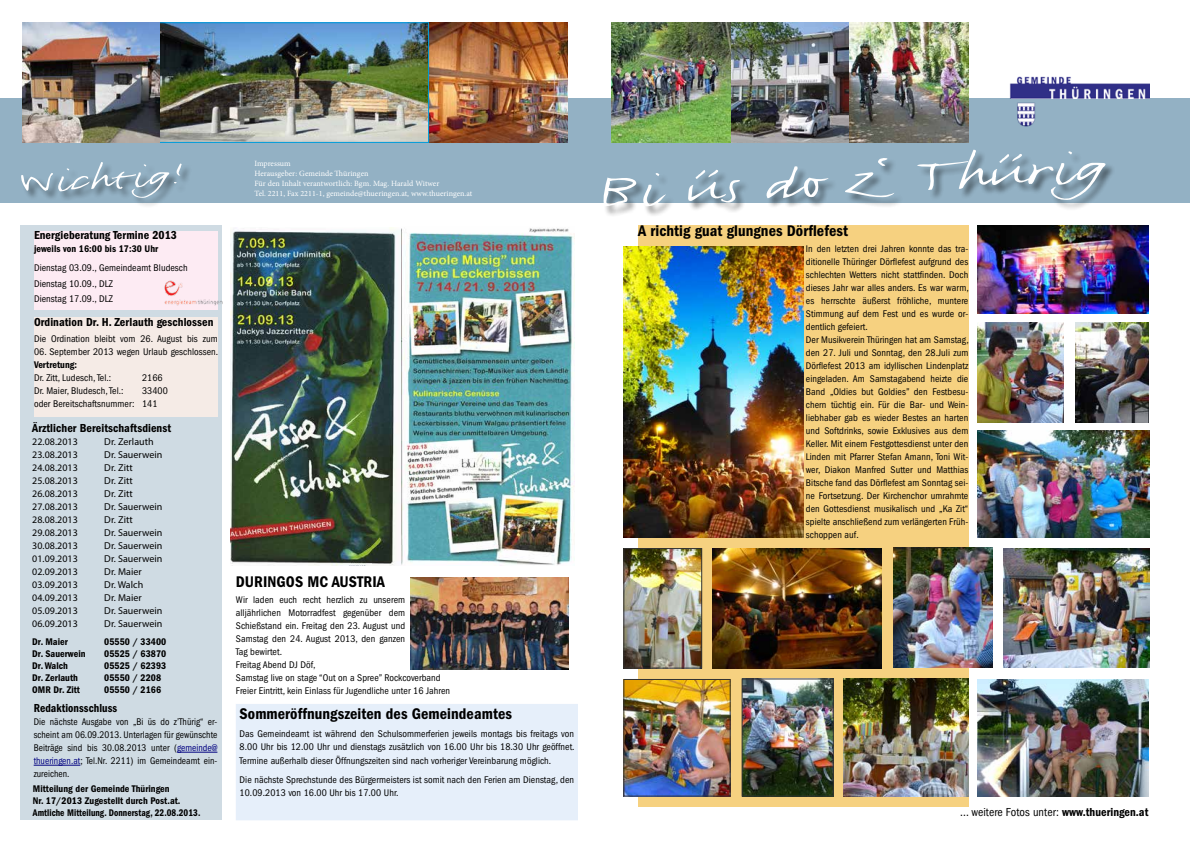
<style>
.page{position:relative;width:1191px;height:848px;background:#fff}
.page>*{position:absolute;margin:0;border:0;box-sizing:border-box;transform-origin:0 0}
.t1{font:16px "ITC Franklin Gothic Std Dm Cd";letter-spacing:.005em;color:#000}
.t2{font:12px "ITC Franklin Gothic Std Dm Cd";letter-spacing:.005em;color:#000}
.t3{font:condensed 12px "ITC Franklin Gothic Std";letter-spacing:.005em;color:#000}
.t4{font:12px "ITC Franklin Gothic Std Dm Cd";letter-spacing:.005em;color:#000;scale:.96 1}
.t5{font:condensed 10px/13px "ITC Franklin Gothic Std";letter-spacing:.005em;color:#000}
.t6{font:10px "Myriad Pro";letter-spacing:.005em;color:#000}
.t7{font:10px/12px "ITC Franklin Gothic Std Dm Cd";letter-spacing:.005em;color:#000}
.t8{font:condensed 10px/13px "ITC Franklin Gothic Std";letter-spacing:.005em;color:#000;text-align:justify;scale:.96 1}
.t9{font:8px/10px "Minion Pro";letter-spacing:.005em;color:#fff}
.s1{color:#000080}
.s2{font-family:"ITC Franklin Gothic Std Dm Cd";font-stretch:normal}
</style>
<div class="page">
<div style="left:21px;top:225px;width:201px;height:594px;background:#cfdbe3"></div>
<div style="left:0;top:98px;width:1189px;height:105px;background:#93b1c4"></div>
<div style="left:22px;top:163px;width:170px;height:46px;background:#000;opacity:.5"></div>
<svg style="left:21px;top:162px;width:162px;height:36px"></svg>
<img style="left:23px;top:23px;width:545px;height:119px">
<img style="left:1009px;top:76px;width:140px;height:51px">
<img style="left:611px;top:23px;width:357px;height:119px">
<hr style="left:177px;top:752px;width:40px;height:1px;background:#000080">
<hr style="left:34px;top:765px;width:46px;height:1px;background:#000080">
<div style="left:604px;top:150px;width:512px;height:67px;background:#000;opacity:.5"></div>
<svg style="left:603px;top:150px;width:508px;height:60px"></svg>
<div style="left:236px;top:704px;width:341px;height:115px;background:#e6effa"></div>
<div style="left:236px;top:704px;width:342px;height:116px;border:1px solid #e6effa"></div>
<div style="left:34px;top:317px;width:184px;height:100px;background:#f5ebe6"></div>
<img style="left:411px;top:577px;width:157px;height:92px">
<div style="left:34px;top:231px;width:183px;height:78px;background:#fdebf3"></div>
<img style="left:164px;top:277px;width:59px;height:28px">
<img style="left:230px;top:227px;width:344px;height:338px">
<div style="left:638px;top:225px;width:330px;height:581px;background:#f6d180"></div>
<img style="left:625px;top:681px;width:103px;height:113px">
<div style="left:623px;top:679px;width:107px;height:117px;border:1px solid #333"></div>
<img style="left:893px;top:548px;width:99px;height:119px">
<img style="left:744px;top:680px;width:87px;height:114px">
<div style="left:742px;top:678px;width:91px;height:118px;border:1px solid #333"></div>
<img style="left:843px;top:678px;width:125px;height:119px">
<img style="left:713px;top:548px;width:168px;height:120px">
<img style="left:625px;top:550px;width:75px;height:116px">
<div style="left:623px;top:548px;width:79px;height:120px;border:1px solid #333"></div>
<img style="left:977px;top:679px;width:171px;height:117px">
<img style="left:977px;top:430px;width:172px;height:107px">
<img style="left:1003px;top:548px;width:146px;height:119px">
<img style="left:977px;top:322px;width:86px;height:100px">
<img style="left:1075px;top:322px;width:73px;height:100px">
<img style="left:977px;top:225px;width:171px;height:88px">
<img style="left:623px;top:246px;width:180px;height:291px">
<p class="t2" style="left:34px;top:228px;width:145px">Energieberatung Termine 2013</p>
<p class="t7" style="left:34px;top:243px;width:126px">jeweils von 16:00 bis 17:30 Uhr</p>
<p class="t5" style="left:34px;top:260px;width:155px;line-height:15.8px">Dienstag 03.09., Gemeindeamt Bludesch<br>Dienstag 10.09., DLZ<br>Dienstag 17.09., DLZ</p>
<p class="t2" style="left:34px;top:315px;width:181px">Ordination Dr. H. Zerlauth geschlossen</p>
<p class="t5" style="left:34px;top:332px;width:185px">Die Ordination bleibt vom 26. August bis zum</p>
<p class="t5" style="left:34px;top:345px;width:186px">06. September 2013 wegen Urlaub geschlossen.</p>
<p class="t7" style="left:34px;top:358px;width:45px">Vertretung:</p>
<p class="t5" style="left:34px;top:371px;width:79px">Dr. Zitt, Ludesch, Tel.:</p>
<p class="t5" style="left:142px;top:371px;width:22px">2166</p>
<p class="t5" style="left:34px;top:384px;width:91px">Dr. Maier, Bludesch, Tel.:</p>
<p class="t5" style="left:34px;top:384px;width:135px;text-indent:108px">33400 oder Bereitschaftsnummer: 141</p>
<p class="t2" style="left:32px;top:421px;width:140px">Ärztlicher Bereitschaftsdienst</p>
<p class="t6" style="left:32px;top:435px;width:47px">22.08.2013</p>
<p class="t6" style="left:104px;top:435px;width:51px">Dr. Zerlauth</p>
<p class="t6" style="left:32px;top:448px;width:47px">23.08.2013</p>
<p class="t6" style="left:104px;top:448px;width:60px">Dr. Sauerwein</p>
<p class="t6" style="left:32px;top:461px;width:47px">24.08.2013</p>
<p class="t6" style="left:104px;top:461px;width:30px">Dr. Zitt</p>
<p class="t6" style="left:32px;top:474px;width:47px">25.08.2013</p>
<p class="t6" style="left:104px;top:474px;width:30px">Dr. Zitt</p>
<p class="t6" style="left:32px;top:487px;width:47px">26.08.2013</p>
<p class="t6" style="left:104px;top:487px;width:30px">Dr. Zitt</p>
<p class="t6" style="left:32px;top:500px;width:47px">27.08.2013</p>
<p class="t6" style="left:104px;top:500px;width:60px">Dr. Sauerwein</p>
<p class="t6" style="left:32px;top:513px;width:47px">28.08.2013</p>
<p class="t6" style="left:104px;top:513px;width:30px">Dr. Zitt</p>
<p class="t6" style="left:32px;top:526px;width:47px">29.08.2013</p>
<p class="t6" style="left:104px;top:526px;width:60px">Dr. Sauerwein</p>
<p class="t6" style="left:32px;top:539px;width:47px">30.08.2013</p>
<p class="t6" style="left:104px;top:539px;width:60px">Dr. Sauerwein</p>
<p class="t6" style="left:32px;top:552px;width:47px">01.09.2013</p>
<p class="t6" style="left:104px;top:552px;width:60px">Dr. Sauerwein</p>
<p class="t6" style="left:32px;top:565px;width:47px">02.09.2013</p>
<p class="t6" style="left:104px;top:565px;width:39px">Dr. Maier</p>
<p class="t6" style="left:32px;top:578px;width:47px">03.09.2013</p>
<p class="t6" style="left:104px;top:578px;width:40px">Dr. Walch</p>
<p class="t6" style="left:32px;top:591px;width:47px">04.09.2013</p>
<p class="t6" style="left:104px;top:591px;width:39px">Dr. Maier</p>
<p class="t6" style="left:32px;top:604px;width:47px">05.09.2013</p>
<p class="t6" style="left:104px;top:604px;width:60px">Dr. Sauerwein</p>
<p class="t6" style="left:32px;top:617px;width:47px">06.09.2013</p>
<p class="t6" style="left:104px;top:617px;width:60px">Dr. Sauerwein</p>
<p class="t7" style="left:32px;top:636px;width:37px">Dr. Maier</p>
<p class="t7" style="left:104px;top:636px;width:64px">05550 / 33400</p>
<p class="t7" style="left:32px;top:648px;width:55px">Dr. Sauerwein</p>
<p class="t7" style="left:104px;top:648px;width:64px">05525 / 63870</p>
<p class="t7" style="left:32px;top:660px;width:37px">Dr. Walch</p>
<p class="t7" style="left:104px;top:660px;width:64px">05525 / 62393</p>
<p class="t7" style="left:32px;top:672px;width:47px">Dr. Zerlauth</p>
<p class="t7" style="left:104px;top:672px;width:58px">05550 / 2208</p>
<p class="t7" style="left:32px;top:684px;width:49px">OMR Dr. Zitt</p>
<p class="t7" style="left:104px;top:684px;width:58px">05550 / 2166</p>
<p class="t4" style="left:34px;top:701px;width:89px">Redaktionsschluss</p>
<p class="t8" style="left:34px;top:715px;width:193px">Die nächste Ausgabe von „Bi üs do z’Thürig“ er&shy;scheint am 06.09.2013. Unterlagen für gewünschte Beiträge sind bis 30.08.2013 unter (<span class="s1">gemeinde@ thueringen.at</span>; Tel.Nr. 2211) im Gemeindeamt ein&shy;zureichen.</p>
<p class="t7" style="left:33px;top:783px;width:169px">Mitteilung der Gemeinde Thüringen<br>Nr. 17/2013 Zugestellt durch Post.at.<br>Amtliche Mitteilung. Donnerstag, 22.08.2013.</p>
<p class="t9" style="left:254px;top:158px;width:219px">Impressum<br>Herausgeber: Gemeinde Thüringen<br>Für den Inhalt verantwortlich: Bgm. Mag. Harald Witwer<br>Tel. 2211, Fax 2211-1, gemeinde@thueringen.at, www.thueringen.at</p>
<h1 class="t1" style="left:236px;top:573px;width:151px">DURINGOS MC AUSTRIA</h1>
<p class="t5" style="left:236px;top:593px;width:216px">Wir laden euch recht herzlich zu unserem alljährlichen Motorradfest gegenüber dem Schießstand ein. Freitag den 23. August und<br>Samstag den 24. August 2013, den ganzen<br>Tag bewirtet.<br>Freitag Abend DJ Döf,<br>Samstag live on stage “Out on a Spree” Rockcoverband Freier Eintritt, kein Einlass für Jugendliche unter 16 Jahren</p>
<h1 class="t1" style="left:240px;top:704px;width:274px">Sommeröffnungszeiten des Gemeindeamtes</h1>
<p class="t5" style="left:240px;top:727px;width:336px">Das Gemeindeamt ist während den Schulsommerferien jeweils montags bis freitags von<br>8.00 Uhr bis 12.00 Uhr und dienstags zusätzlich von 16.00 Uhr bis 18.30 Uhr geöffnet.</p>
<p class="t5" style="left:240px;top:751px;width:336px;line-height:18.7px">Termine außerhalb dieser Öffnungszeiten sind nach vorheriger Vereinbarung möglich.<br>Die nächste Sprechstunde des Bürgermeisters ist somit nach den Ferien am Dienstag, den</p>
<p class="t5" style="left:240px;top:786px;width:160px">10.09.2013 von 16.00 Uhr bis 17.00 Uhr.</p>
<h1 class="t1" style="left:638px;top:222px;width:211px">A richtig guat glungnes Dörflefest</h1>
<p class="t5" style="left:806px;top:242px;width:164px">In den letzten drei Jahren konnte das tra&shy;ditionelle Thüringer Dörflefest aufgrund des schlechten Wetters nicht stattfinden. Doch dieses Jahr war alles anders. Es war warm, es herrschte äußerst fröhliche, muntere Stimmung auf dem Fest und es wurde or&shy;dentlich gefeiert.<br>Der Musikverein Thüringen hat am Samstag, den 27. Juli und Sonntag, den 28.Juli zum Dörflefest 2013 am idyllischen Lindenplatz eingeladen. Am Samstagabend heizte die Band „Oldies but Goldies” den Festbesu&shy;chern tüchtig ein. Für die Bar- und Wein&shy;liebhaber gab es wieder Bestes an harten und Softdrinks, sowie Exklusives aus dem Keller. Mit einem Festgottesdienst unter den Linden mit Pfarrer Stefan Amann, Toni Wit&shy;wer, Diakon Manfred Sutter und Matthias Bitsche fand das Dörflefest am Sonntag sei&shy;ne Fortsetzung. Der Kirchenchor umrahmte den Gottesdienst musikalisch und „Ka Zit“ spielte anschließend zum verlängerten Früh&shy;schoppen auf.</p>
<p class="t3" style="left:960px;top:805px;width:190px">... weitere Fotos unter: <span class="s2">www.thueringen.at</span></p>
</div>
